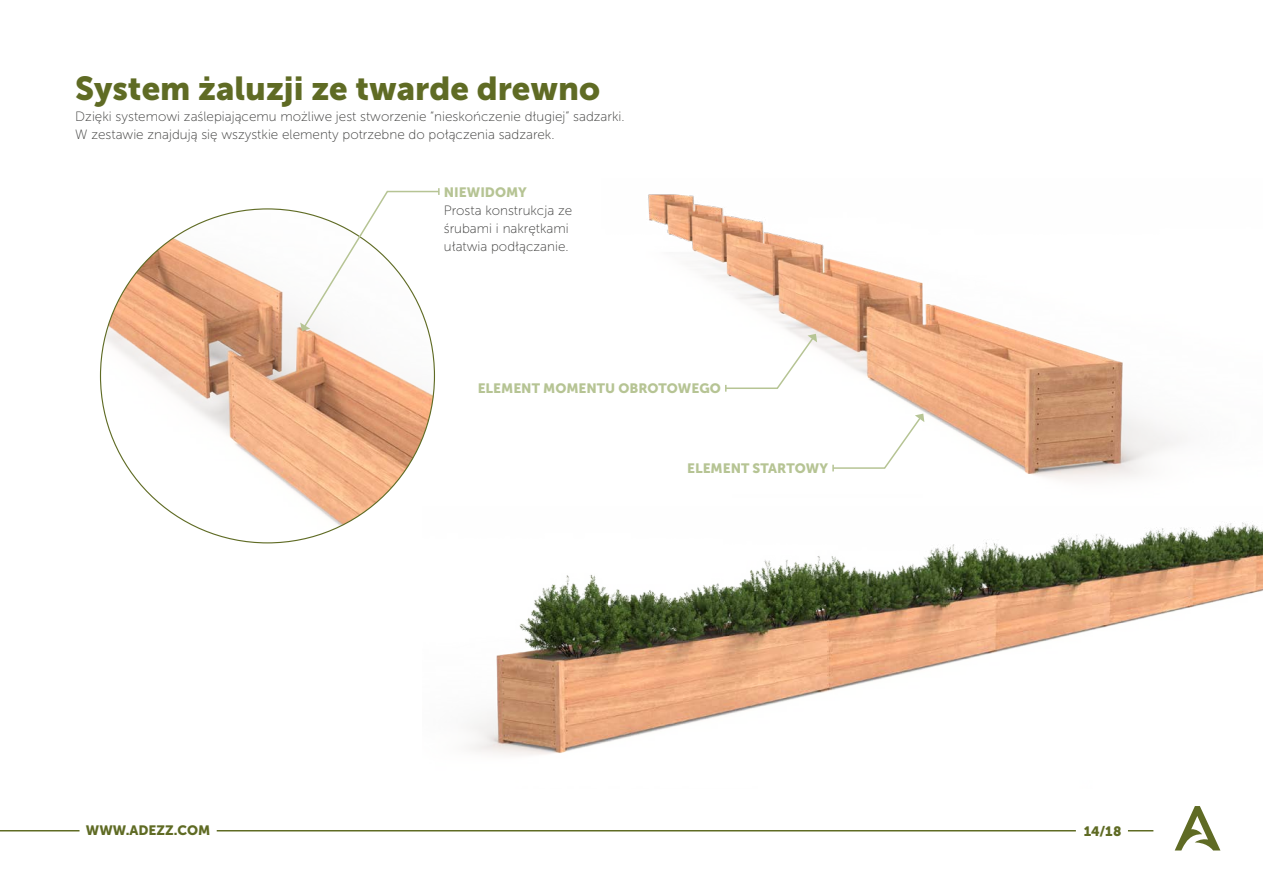
<style>
.page{position:relative;width:1263px;height:893px;background:#fff}
.page>*{position:absolute;margin:0;border:0;box-sizing:border-box;transform-origin:0 0}
.t1{font:33px "Museo Sans 900";color:#5f6b24}
.t2{font:13.5px/18px "Museo Sans 100";color:#3c3c3b}
.t3{font:13.5px "Museo Sans 900";color:#b6c494}
.t4{font:13.5px "Museo Sans 900";color:#5f6b24}
</style>
<div class="page">
<svg style="left:1175px;top:806px;width:45px;height:44px"></svg>
<svg style="left:1128px;top:830px;width:25px;height:1px"></svg>
<hr style="left:0;top:830px;width:80px;height:1px;background:#5f6b24">
<hr style="left:217px;top:830px;width:859px;height:1px;background:#5f6b24">
<img style="left:100px;top:209px;width:334px;height:334px;border-radius:167px">
<svg style="left:300px;top:188px;width:140px;height:143px"></svg>
<img style="left:648px;top:194px;width:534px;height:286px">
<svg style="left:724px;top:334px;width:93px;height:58px"></svg>
<svg style="left:832px;top:414px;width:92px;height:57px"></svg>
<img style="left:470px;top:522px;width:793px;height:233px">
<h1 class="t1" style="left:75px;top:70px;width:526px">System żaluzji ze twarde drewno</h1>
<p class="t2" style="left:75px;top:107px;width:551px">Dzięki systemowi zaślepiającemu możliwe jest stworzenie “nieskończenie długiej” sadzarki.<br>W zestawie znajdują się wszystkie elementy potrzebne do połączenia sadzarek.</p>
<p class="t3" style="left:444px;top:185px;width:84px">NIEWIDOMY</p>
<p class="t2" style="left:444px;top:202px;width:130px">Prosta konstrukcja ze śrubami i nakrętkami ułatwia podłączanie.</p>
<p class="t3" style="left:478px;top:381px;width:245px">ELEMENT MOMENTU OBROTOWEGO</p>
<p class="t3" style="left:687px;top:460px;width:142px">ELEMENT STARTOWY</p>
<p class="t4" style="left:86px;top:823px;width:126px">WWW.ADEZZ.COM</p>
<p class="t4" style="left:1084px;top:823px;width:39px">14/18</p>
</div>
